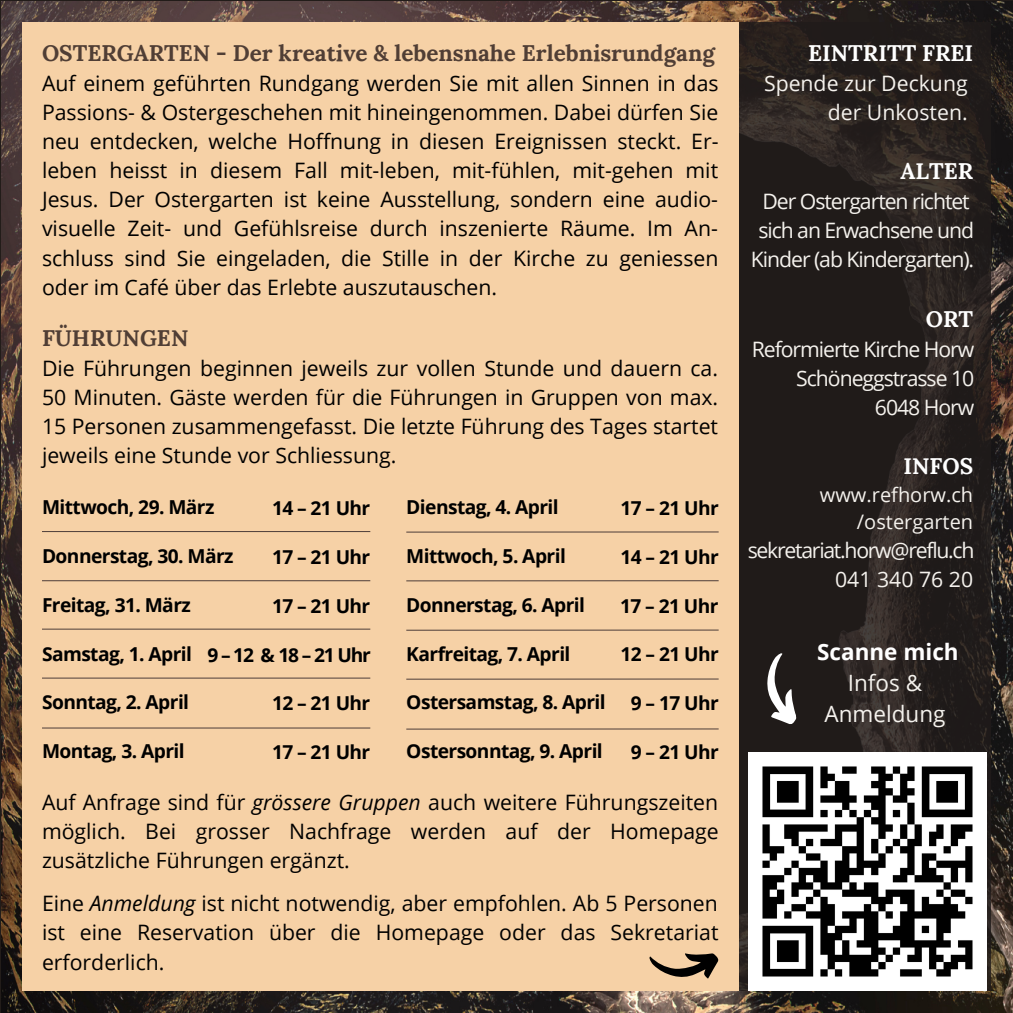
<style>
.page{position:relative;width:1013px;height:1013px;background:#fff}
.page>*{position:absolute;margin:0;border:0;box-sizing:border-box;transform-origin:0 0}
.t1{font:700 22.5px "Lora";color:#503e35}
.t2{font:700 22.5px "Lora";color:#fff}
.t3{font:22.5px/31px "Open Sans";color:#f5f2ed;text-align:center}
.t4{font:700 22.5px "Open Sans";color:#fff}
.t5{font:21.25px/29.1px "Open Sans";color:#000;text-align:justify}
.t6{font:21.25px/29px "Open Sans";letter-spacing:-.05em;color:#f5f2ed;text-align:right}
.t7{font:21.25px/29px "Open Sans";color:#f5f2ed;text-align:right}
.t8{font:20px/27.2px "Open Sans";color:#f5f2ed;text-align:right}
.t9{font:700 19.25px "Open Sans";letter-spacing:-.03em;color:#000}
.t10{font:700 19.12px "Open Sans";letter-spacing:-.03em;color:#000}
.s1{font-style:italic}
</style>
<div class="page">
<img style="left:1px;top:1px;width:1011px;height:1011px">
<div style="left:22px;top:22px;width:716px;height:968px;background:#f6d1a6"></div>
<svg style="left:738px;top:22px;width:252px;height:968px;fill:#201b19"></svg>
<img style="left:748px;top:752px;width:238px;height:238px">
<hr style="left:406px;top:531px;width:312px;height:1px;background:#4d3d39">
<svg style="left:767px;top:653px;width:29px;height:71px"></svg>
<hr style="left:406px;top:580px;width:312px;height:1px;background:#4d3d39">
<hr style="left:406px;top:629px;width:312px;height:1px;background:#4d3d39">
<hr style="left:406px;top:678px;width:312px;height:1px;background:#4d3d39">
<hr style="left:406px;top:728px;width:312px;height:1px;background:#4d3d39">
<hr style="left:42px;top:531px;width:328px;height:1px;background:#4d3d39">
<hr style="left:42px;top:580px;width:328px;height:1px;background:#4d3d39">
<hr style="left:42px;top:628px;width:328px;height:1px;background:#4d3d39">
<hr style="left:42px;top:677px;width:328px;height:1px;background:#4d3d39">
<hr style="left:42px;top:727px;width:328px;height:1px;background:#4d3d39">
<svg style="left:649px;top:953px;width:69px;height:25px"></svg>
<p class="t1" style="left:42px;top:38px;width:674px">OSTERGARTEN - Der kreative &amp; lebensnahe Erlebnisrundgang</p>
<p class="t5" style="left:42px;top:68px;width:678px">Auf einem geführten Rundgang werden Sie mit allen Sinnen in das Passions- &amp; Ostergeschehen mit hineingenommen. Dabei dürfen Sie neu entdecken, welche Hoffnung in diesen Ereignissen steckt. Er&shy;leben heisst in diesem Fall mit-leben, mit-fühlen, mit-gehen mit Jesus. Der Ostergarten ist keine Ausstellung, sondern eine audio&shy;visuelle Zeit- und Gefühlsreise durch inszenierte Räume. Im An&shy;schluss sind Sie eingeladen, die Stille in der Kirche zu geniessen oder im Café über das Erlebte auszutauschen.</p>
<p class="t1" style="left:42px;top:323px;width:148px">FÜHRUNGEN</p>
<p class="t5" style="left:42px;top:353px;width:677px">Die Führungen beginnen jeweils zur vollen Stunde und dauern ca.<br>50 Minuten. Gäste werden für die Führungen in Gruppen von max.<br>15 Personen zusammengefasst. Die letzte Führung des Tages startet jeweils eine Stunde vor Schliessung.</p>
<p class="t9" style="left:42px;top:493px;width:174px">Mittwoch, 29. März</p>
<p class="t9" style="left:42px;top:542px;width:193px">Donnerstag, 30. März</p>
<p class="t9" style="left:42px;top:591px;width:150px">Freitag, 31. März</p>
<p class="t9" style="left:42px;top:640px;width:151px">Samstag, 1. April</p>
<p class="t9" style="left:42px;top:688px;width:149px">Sonntag, 2. April</p>
<p class="t9" style="left:42px;top:737px;width:144px">Montag, 3. April</p>
<p class="t10" style="left:272px;top:494px;width:100px">14 – 21 Uhr</p>
<p class="t10" style="left:272px;top:543px;width:100px">17 – 21 Uhr</p>
<p class="t10" style="left:272px;top:592px;width:100px">17 – 21 Uhr</p>
<p class="t10" style="left:207px;top:641px;width:165px">9 – 12 &amp; 18 – 21 Uhr</p>
<p class="t10" style="left:272px;top:689px;width:100px">12 – 21 Uhr</p>
<p class="t10" style="left:272px;top:738px;width:100px">17 – 21 Uhr</p>
<p class="t9" style="left:406px;top:493px;width:154px">Dienstag, 4. April</p>
<p class="t9" style="left:406px;top:542px;width:161px">Mittwoch, 5. April</p>
<p class="t9" style="left:406px;top:591px;width:180px">Donnerstag, 6. April</p>
<p class="t9" style="left:406px;top:640px;width:166px">Karfreitag, 7. April</p>
<p class="t9" style="left:406px;top:688px;width:201px">Ostersamstag, 8. April</p>
<p class="t9" style="left:406px;top:737px;width:198px">Ostersonntag, 9. April</p>
<p class="t10" style="left:620px;top:494px;width:100px">17 – 21 Uhr</p>
<p class="t10" style="left:620px;top:543px;width:100px">14 – 21 Uhr</p>
<p class="t10" style="left:620px;top:592px;width:100px">17 – 21 Uhr</p>
<p class="t10" style="left:620px;top:641px;width:100px">12 – 21 Uhr</p>
<p class="t10" style="left:631px;top:689px;width:89px">9 – 17 Uhr</p>
<p class="t10" style="left:631px;top:738px;width:89px">9 – 21 Uhr</p>
<p class="t5" style="left:42px;top:787px;width:678px">Auf Anfrage sind für <span class="s1">grössere Gruppen</span> auch weitere Führungszeiten möglich. Bei grosser Nachfrage werden auf der Homepage zusätzliche Führungen ergänzt.</p>
<p class="t5" style="left:42px;top:888px;width:678px">Eine <span class="s1">Anmeldung</span> ist nicht notwendig, aber empfohlen. Ab 5 Personen ist eine Reservation über die Homepage oder das Sekretariat erforderlich.</p>
<p class="t2" style="left:808px;top:38px;width:166px">EINTRITT FREI</p>
<p class="t7" style="left:764px;top:68px;width:205px">Spende zur Deckung der Unkosten.</p>
<p class="t2" style="left:900px;top:157px;width:74px">ALTER</p>
<p class="t6" style="left:751px;top:186px;width:225px;text-align:center">Der Ostergarten richtet sich an Erwachsene und<br>Kinder (ab Kindergarten).</p>
<p class="t2" style="left:925px;top:304px;width:49px">ORT</p>
<p class="t6" style="left:751px;top:334px;width:224px">Reformierte Kirche Horw<br>Schöneggstrasse 10<br>6048 Horw</p>
<p class="t2" style="left:903px;top:451px;width:71px">INFOS</p>
<p class="t8" style="left:819px;top:480px;width:155px">www.refhorw.ch /ostergarten</p>
<p class="t6" style="left:747px;top:535px;width:228px">sekretariat.horw@reflu.ch<br>041 340 76 20</p>
<p class="t4" style="left:817px;top:636px;width:143px">Scanne mich</p>
<p class="t3" style="left:824px;top:667px;width:122px">Infos &amp;<br>Anmeldung</p>
</div>
